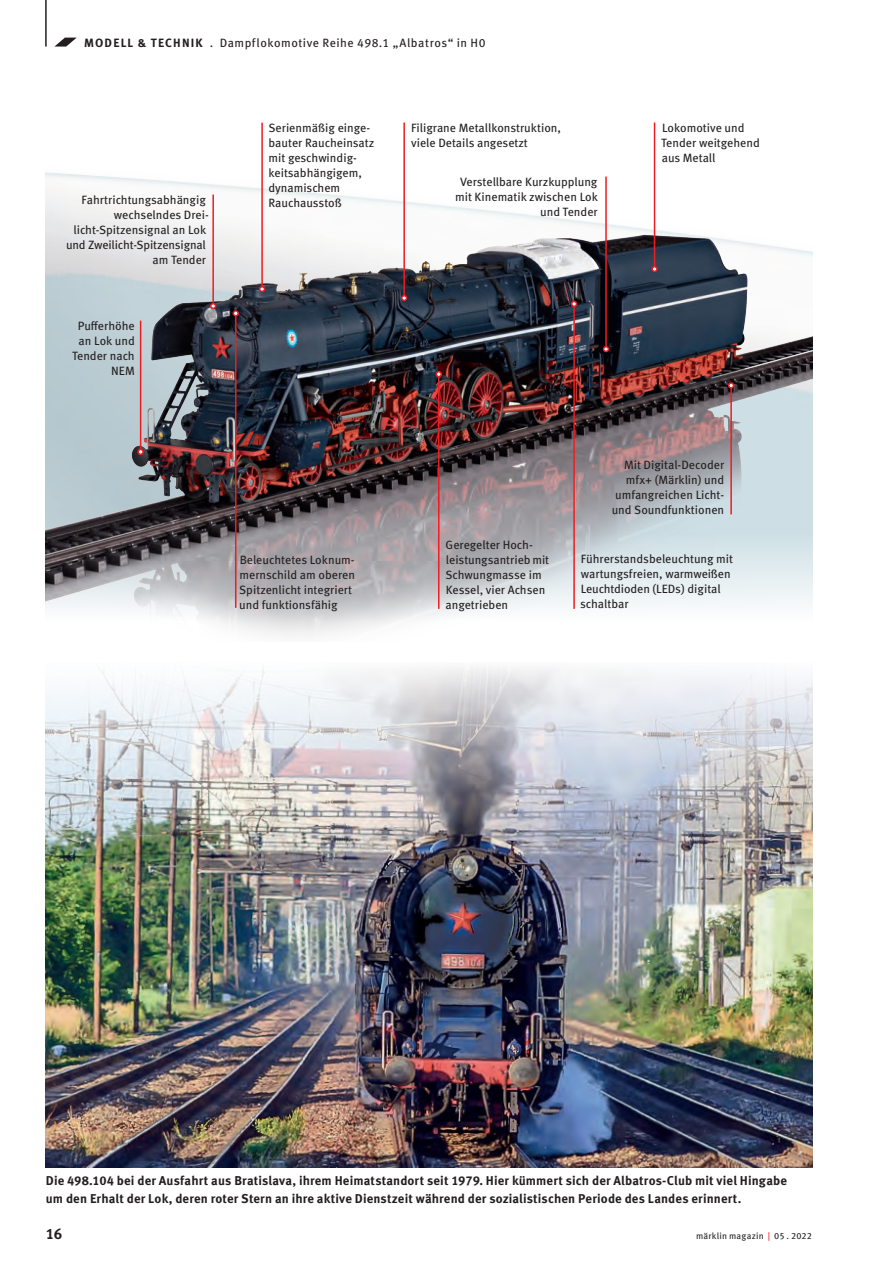
<style>
.page{position:relative;width:892px;height:1262px;background:#fff}
.page>*{position:absolute;margin:0;border:0;box-sizing:border-box;transform-origin:0 0}
.t1{font:700 15px "Meta OT";color:#231f20}
.t2{font:700 12.75px/18px "Meta OT";letter-spacing:.01em;color:#231f20}
.t3{font:12px/15px "Meta OT";color:#231f20}
.t4{font:12px "Meta OT";letter-spacing:.04em;color:#231f20}
.t5{font:9px "Meta OT";letter-spacing:.02em;color:#231f20}
.s1{font-weight:700}
.s2{color:#ee1d23}
</style>
<div class="page">
<hr style="left:45px;top:0;width:2px;height:47px;background:#231f20">
<svg style="left:54px;top:38px;width:22px;height:9px"></svg>
<img style="left:46px;top:191px;width:765px;height:445px">
<hr style="left:438px;top:373px;width:1px;height:235px;background:#ee1d23">
<div style="left:435px;top:371px;width:7px;height:6px;border:2px solid #ee1d23;border-radius:50%"></div>
<hr style="left:235px;top:312px;width:1px;height:295px;background:#ee1d23">
<div style="left:232px;top:310px;width:7px;height:6px;border:2px solid #ee1d23;border-radius:50%"></div>
<hr style="left:140px;top:320px;width:1px;height:132px;background:#ee1d23">
<div style="left:137px;top:448px;width:7px;height:7px;border:2px solid #ee1d23;border-radius:50%"></div>
<hr style="left:730px;top:384px;width:1px;height:130px;background:#ee1d23">
<div style="left:727px;top:382px;width:7px;height:6px;border:2px solid #ee1d23;border-radius:50%"></div>
<hr style="left:573px;top:303px;width:1px;height:305px;background:#ee1d23">
<div style="left:570px;top:301px;width:7px;height:6px;border:2px solid #ee1d23;border-radius:50%"></div>
<hr style="left:403px;top:122px;width:2px;height:177px;background:#ee1d23">
<svg style="left:401px;top:295px;width:6px;height:6px"></svg>
<hr style="left:653px;top:122px;width:2px;height:148px;background:#ee1d23">
<svg style="left:651px;top:266px;width:6px;height:6px"></svg>
<hr style="left:261px;top:123px;width:2px;height:167px;background:#ee1d23">
<svg style="left:259px;top:286px;width:6px;height:6px"></svg>
<hr style="left:605px;top:176px;width:1px;height:174px;background:#ee1d23">
<div style="left:602px;top:346px;width:7px;height:6px;border:2px solid #ee1d23;border-radius:50%"></div>
<hr style="left:212px;top:194px;width:2px;height:113px;background:#ee1d23">
<svg style="left:210px;top:303px;width:6px;height:6px"></svg>
<img style="left:46px;top:667px;width:765px;height:499px">
<p class="t4" style="left:84px;top:35px;width:403px"><span class="s1">MODELL &amp; TECHNIK</span> . Dampflokomotive Reihe 498.1 „Albatros“ in H0</p>
<p class="t3" style="left:66px;top:192px;width:144px;text-align:right">Fahrtrichtungsabhängig wechselndes Drei&shy;licht-Spitzensignal an Lok und Zweilicht-Spitzensignal am Tender</p>
<p class="t3" style="left:72px;top:318px;width:64px;text-align:right">Pufferhöhe an Lok und<br>Tender nach<br>NEM</p>
<p class="t3" style="left:268px;top:120px;width:107px">Serienmäßig einge&shy;bauter Raucheinsatz mit geschwindig&shy;keitsabhängigem, dynamischem<br>Rauchausstoß</p>
<p class="t3" style="left:411px;top:120px;width:151px">Filigrane Metallkonstruktion, viele Details angesetzt</p>
<p class="t3" style="left:455px;top:174px;width:144px;text-align:right">Verstellbare Kurzkupplung mit Kinematik zwischen Lok und Tender</p>
<p class="t3" style="left:661px;top:120px;width:100px">Lokomotive und<br>Tender weitgehend aus Metall</p>
<p class="t3" style="left:611px;top:458px;width:114px;text-align:right">Mit Digital-Decoder mfx+ (Märklin) und umfangreichen Licht&shy;und Soundfunktionen</p>
<p class="t3" style="left:239px;top:552px;width:117px">Beleuchtetes Loknum&shy;mernschild am oberen<br>Spitzenlicht integriert und funktionsfähig</p>
<p class="t3" style="left:445px;top:537px;width:105px">Geregelter Hoch&shy;leistungsantrieb mit<br>Schwungmasse im<br>Kessel, vier Achsen angetrieben</p>
<p class="t3" style="left:580px;top:551px;width:154px">Führerstandsbeleuchtung mit wartungsfreien, warmweißen<br>Leuchtdioden (LEDs) digital schaltbar</p>
<p class="t2" style="left:46px;top:1171px;width:742px">Die 498.104 bei der Ausfahrt aus Bratislava, ihrem Heimatstandort seit 1979. Hier kümmert sich der Albatros-Club mit viel Hingabe um den Erhalt der Lok, deren roter Stern an ihre aktive Dienstzeit während der sozialistischen Periode des Landes erinnert.</p>
<p class="t1" style="left:46px;top:1224px;width:18px">16</p>
<p class="t5" style="left:696px;top:1230px;width:117px">märklin magazin <span class="s2">|</span> 05 . 2022</p>
</div>
